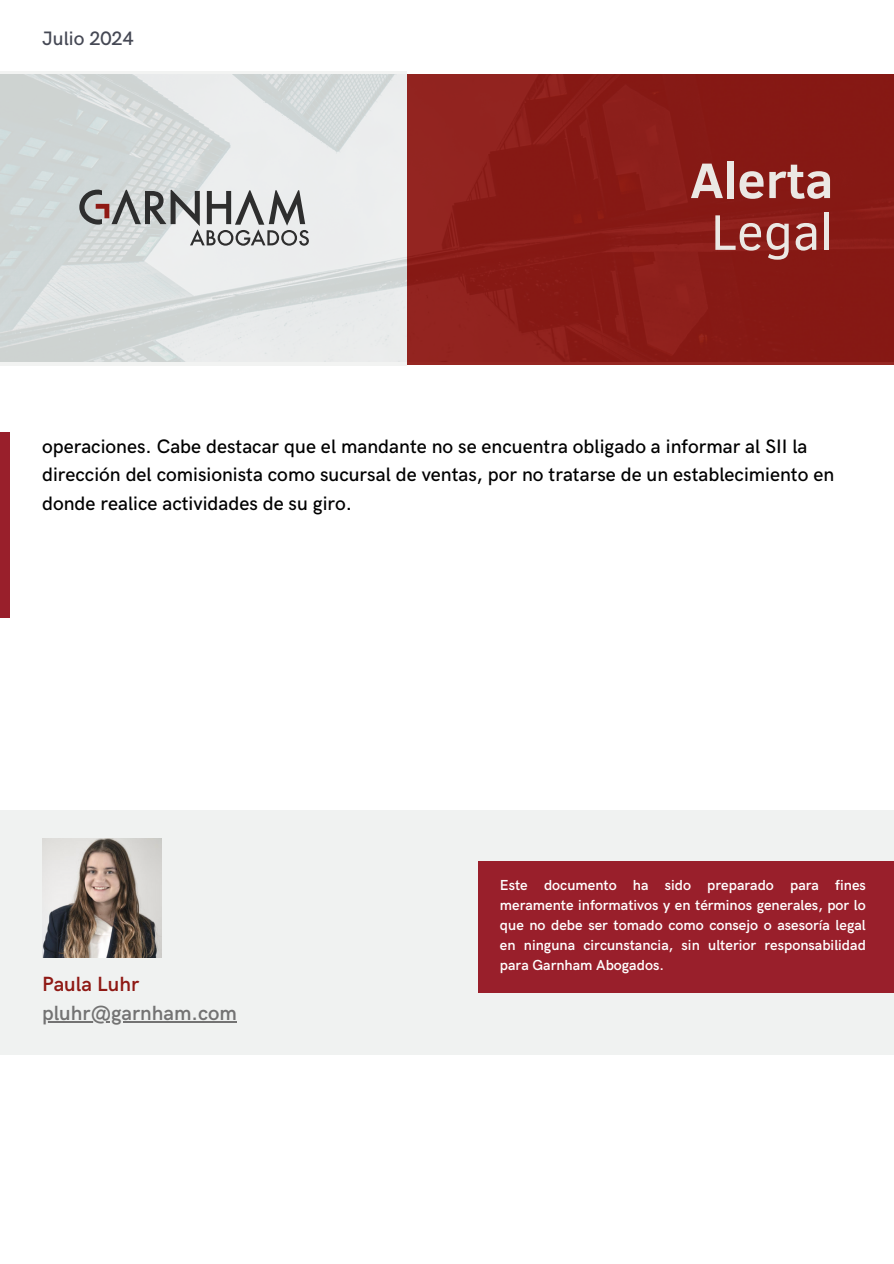
<style>
.page{position:relative;width:894px;height:1264px;background:#fff}
.page>*{position:absolute;margin:0;border:0;box-sizing:border-box;transform-origin:0 0}
.t1{font:700 51px/51.8px "Clear Sans";color:#ebe8e4;text-align:center}
.t2{font:600 20.55px "HK Grotesk";color:#737373}
.t3{font:600 20.55px "HK Grotesk";color:#8f1914}
.t4{font:500 19.5px/28.2px "HK Grotesk";color:#000}
.t5{font:500 19.5px "HK Grotesk";color:#454854}
.t6{font:600 14.55px/19.8px "HK Grotesk";color:#fff;text-align:justify}
.s1{font-weight:400}
</style>
<div class="page">
<div style="left:407px;top:74px;width:486px;height:291px;background:linear-gradient(to right,#8f201c,#851713)"></div>
<svg style="left:0;top:71px;width:407px;height:294px;background:#dde1e1"></svg>
<div style="left:0;top:432px;width:10px;height:186px;background:#991f2b"></div>
<svg style="left:79px;top:189px;width:230px;height:57px;background:#b2b3b3"></svg>
<div style="left:0;top:810px;width:893px;height:244px;background:#f0f2f1"></div>
<div style="left:478px;top:861px;width:415px;height:131px;background:#991f2b"></div>
<img style="left:42px;top:838px;width:119px;height:119px">
<hr style="left:42px;top:1020px;width:195px;height:2px;background:#737373">
<p class="t5" style="left:42px;top:28px;width:93px">Julio 2024</p>
<h2 class="t1" style="left:690px;top:152px;width:145px">Alerta<br><span class="s1">Legal</span></h2>
<p class="t4" style="left:42px;top:433px;width:793px">operaciones. Cabe destacar que el mandante no se encuentra obligado a informar al SII la dirección del comisionista como sucursal de ventas, por no tratarse de un establecimiento en donde realice actividades de su giro.</p>
<h1 class="t3" style="left:42px;top:972px;width:99px">Paula Luhr</h1>
<h2 class="t2" style="left:42px;top:1001px;width:196px">pluhr@garnham.com</h2>
<h2 class="t6" style="left:500px;top:876px;width:367px">Este documento ha sido preparado para fines meramente informativos y en términos generales, por lo que no debe ser tomado como consejo o asesoría legal en ninguna circunstancia, sin ulterior responsabilidad para Garnham Abogados.</h2>
</div>
